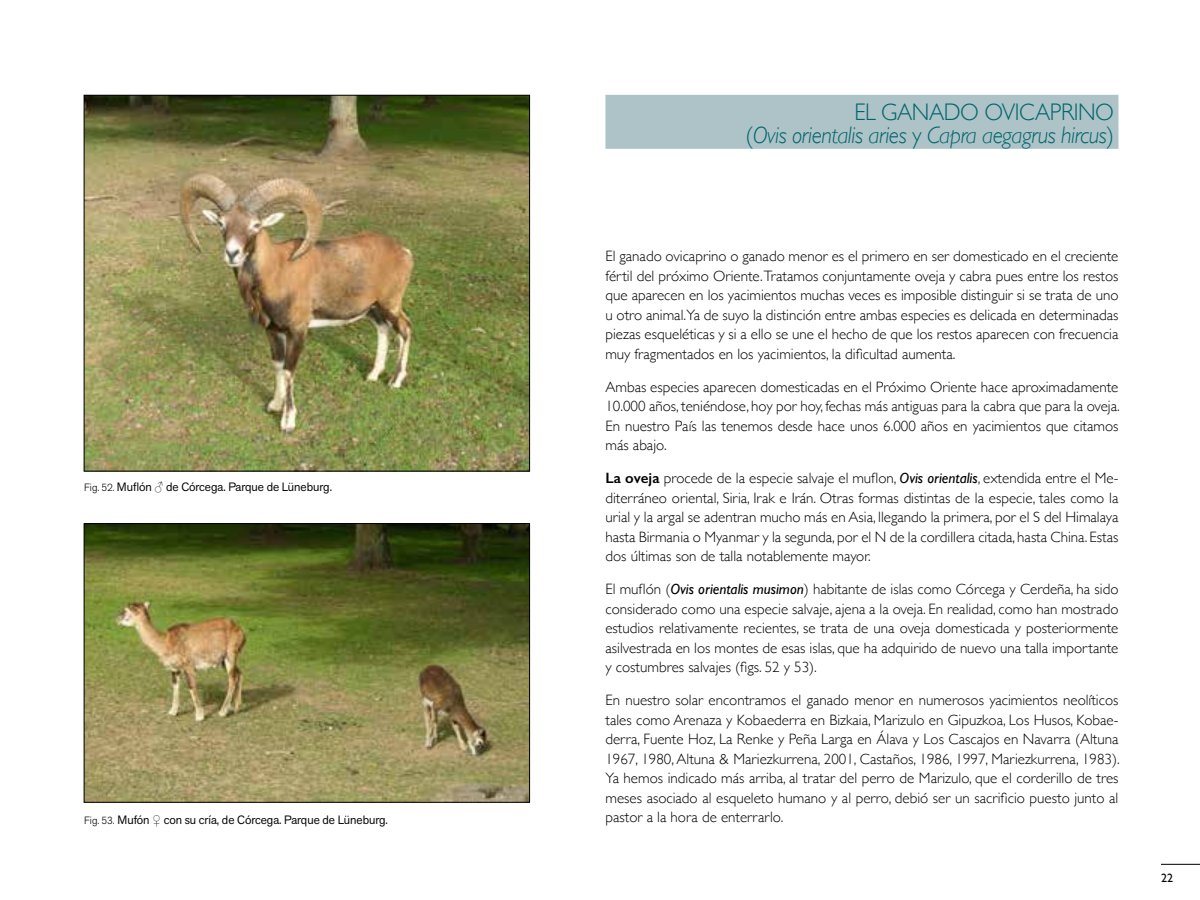
<style>
.page{position:relative;width:1200px;height:900px;background:#fff}
.page>*{position:absolute;margin:0;border:0;box-sizing:border-box;transform-origin:0 0}
.t1{font:italic 300 24px/22.5px "Gill Sans";letter-spacing:-.02em;color:#00656b;text-align:right;scale:.95 1}
.t2{font:300 15px/19.5px "Gill Sans";color:#000;text-align:justify}
.t3{font:12px "Akzid Grtsk Next";color:#000}
.t4{font:12px "Gill Sans";color:#000}
.s1{font-weight:300;font-size:10.5px}
.s2{font-family:"Arial"}
.s3{font-style:normal}
.s4{font-weight:600}
.s5{font-weight:400;font-style:italic}
</style>
<div class="page">
<hr style="left:1161px;top:864px;width:39px;height:1px;background:#000">
<div style="left:605px;top:95px;width:513px;height:54px;background:#adc3c7"></div>
<img style="left:86px;top:97px;width:442px;height:372px">
<img style="left:86px;top:525px;width:442px;height:275px">
<div style="left:84px;top:523px;width:446px;height:279px;border:1px solid #000"></div>
<p class="t3" style="left:84px;top:479px;width:250px"><span class="s1">Fig. 52.</span> Muflón <span class="s2">♂</span> de Córcega. Parque de Lüneburg.</p>
<p class="t3" style="left:84px;top:812px;width:305px"><span class="s1">Fig. 53.</span> Mufón <span class="s2">♀</span> con su cría, de Córcega. Parque de Lüneburg.</p>
<h1 class="t1" style="left:746px;top:101px;width:389px"><span class="s3">EL GANADO OVICAPRINO<br>(</span>Ovis orientalis aries <span class="s3">y</span> Capra aegagrus hircus<span class="s3">)</span></h1>
<p class="t2" style="left:605px;top:246px;width:515px">El ganado ovicaprino o ganado menor es el primero en ser domesticado en el creciente fértil del próximo Oriente.Tratamos conjuntamente oveja y cabra pues entre los restos que aparecen en los yacimientos muchas veces es imposible distinguir si se trata de uno u otro animal.Ya de suyo la distinción entre ambas especies es delicada en determinadas piezas esqueléticas y si a ello se une el hecho de que los restos aparecen con frecuencia muy fragmentados en los yacimientos, la dificultad aumenta.</p>
<p class="t2" style="left:605px;top:376px;width:516px">Ambas especies aparecen domesticadas en el Próximo Oriente hace aproximadamente 10.000 años, teniéndose, hoy por hoy, fechas más antiguas para la cabra que para la oveja.<br>En nuestro País las tenemos desde hace unos 6.000 años en yacimientos que citamos más abajo.</p>
<p class="t2" style="left:605px;top:468px;width:515px"><span class="s4">La oveja</span> procede de la especie salvaje el muflon, <span class="s5">Ovis orientalis</span>, extendida entre el Me&shy;diterráneo oriental, Siria, Irak e Irán. Otras formas distintas de la especie, tales como la urial y la argal se adentran mucho más en Asia, llegando la primera, por el S del Himalaya hasta Birmania o Myanmar y la segunda, por el N de la cordillera citada, hasta China. Estas dos últimas son de talla notablemente mayor.</p>
<p class="t2" style="left:605px;top:579px;width:515px">El muflón (<span class="s5">Ovis orientalis musimon</span>) habitante de islas como Córcega y Cerdeña, ha sido considerado como una especie salvaje, ajena a la oveja. En realidad, como han mostrado estudios relativamente recientes, se trata de una oveja domesticada y posteriormente asilvestrada en los montes de esas islas, que ha adquirido de nuevo una talla importante y costumbres salvajes (figs. 52 y 53).</p>
<p class="t2" style="left:605px;top:690px;width:516px">En nuestro solar encontramos el ganado menor en numerosos yacimientos neolíticos tales como Arenaza y Kobaederra en Bizkaia, Marizulo en Gipuzkoa, Los Husos, Kobae&shy;derra, Fuente Hoz, La Renke y Peña Larga en Álava y Los Cascajos en Navarra (Altuna 1967, 1980, Altuna &amp; Mariezkurrena, 2001, Castaños, 1986, 1997, Mariezkurrena, 1983).<br>Ya hemos indicado más arriba, al tratar del perro de Marizulo, que el corderillo de tres meses asociado al esqueleto humano y al perro, debió ser un sacrificio puesto junto al pastor a la hora de enterrarlo.</p>
<p class="t4" style="left:1161px;top:871px;width:13px">22</p>
</div>
